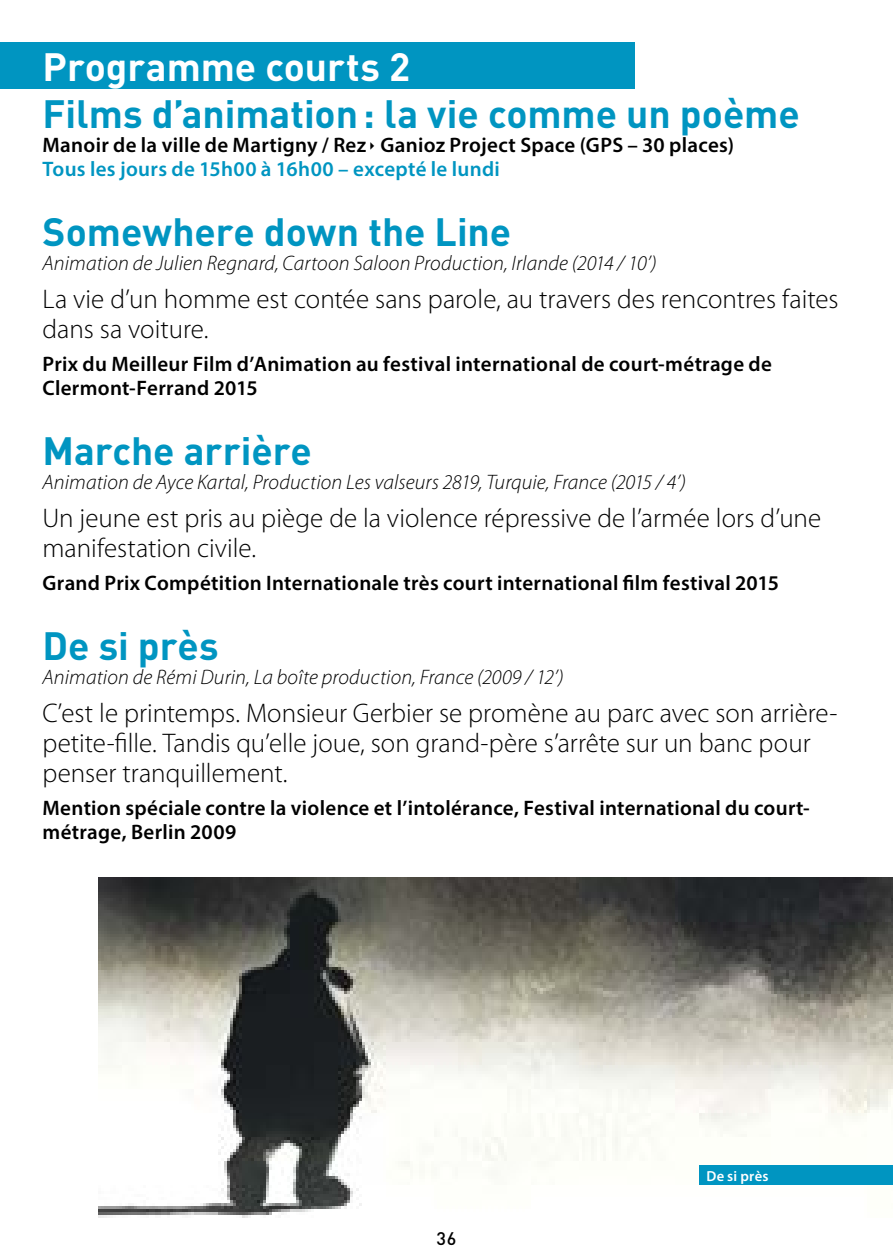
<style>
.page{position:relative;width:893px;height:1259px;background:#fff}
.page>*{position:absolute;margin:0;border:0;box-sizing:border-box;transform-origin:0 0}
.t1{font:700 39px "DIN Pro";color:#0095c1}
.t2{font:700 39px "DIN Pro";color:#fff}
.t3{font:300 27px/30px "Myriad Pro";color:#000}
.t4{font:600 21px/24px "Myriad Pro";letter-spacing:.015em;color:#000}
.t5{font:italic 300 21px "Myriad Pro";letter-spacing:.005em;color:#000}
.t6{font:600 21px "Myriad Pro";letter-spacing:.015em;color:#0095c1}
.t7{font:500 18px "DIN Pro";color:#000}
.t8{font:600 14.7px "Myriad Pro";letter-spacing:.02em;color:#fff}
</style>
<div class="page">
<div style="left:0;top:43px;width:634px;height:46px;background:#0095c1"></div>
<img style="left:99px;top:878px;width:794px;height:339px">
<div style="left:700px;top:1165px;width:193px;height:20px;background:#0095c1"></div>
<h1 class="t2" style="left:43px;top:40px;width:369px">Programme courts 2</h1>
<h1 class="t1" style="left:43px;top:87px;width:759px">Films d’animation: la vie comme un poème</h1>
<p class="t4" style="left:43px;top:132px;width:693px">Manoir de la ville de Martigny / Rez Ganioz Project Space (GPS – 30 places)</p>
<p class="t6" style="left:43px;top:155px;width:459px">Tous les jours de 15h00 à 16h00 – excepté le lundi</p>
<h1 class="t1" style="left:43px;top:205px;width:470px">Somewhere down the Line</h1>
<p class="t5" style="left:43px;top:250px;width:616px">Animation de Julien Regnard, Cartoon Saloon Production, Irlande (2014 / 10’)</p>
<p class="t3" style="left:43px;top:284px;width:798px">La vie d’un homme est contée sans parole, au travers des rencontres faites dans sa voiture.</p>
<p class="t4" style="left:43px;top:351px;width:731px">Prix du Meilleur Film d’Animation au festival international de court-métrage de<br>Clermont-Ferrand 2015</p>
<h1 class="t1" style="left:43px;top:424px;width:271px">Marche arrière</h1>
<p class="t5" style="left:43px;top:469px;width:645px">Animation de Ayce Kartal, Production Les valseurs 2819, Turquie, France (2015 / 4’)</p>
<p class="t3" style="left:43px;top:503px;width:780px">Un jeune est pris au piège de la violence répressive de l’armée lors d’une manifestation civile.</p>
<p class="t4" style="left:43px;top:570px;width:738px">Grand Prix Compétition Internationale très court international film festival 2015</p>
<h1 class="t1" style="left:43px;top:619px;width:178px">De si près</h1>
<p class="t5" style="left:43px;top:664px;width:523px">Animation de Rémi Durin, La boîte production, France (2009 / 12’)</p>
<p class="t3" style="left:43px;top:698px;width:796px">C’est le printemps. Monsieur Gerbier se promène au parc avec son arrière&shy;petite-fille. Tandis qu’elle joue, son grand-père s’arrête sur un banc pour penser tranquillement.</p>
<p class="t4" style="left:43px;top:795px;width:769px">Mention spéciale contre la violence et l’intolérance, Festival international du court&shy;métrage, Berlin 2009</p>
<p class="t7" style="left:437px;top:1225px;width:21px">36</p>
<p class="t8" style="left:706px;top:1166px;width:64px">De si près</p>
</div>
